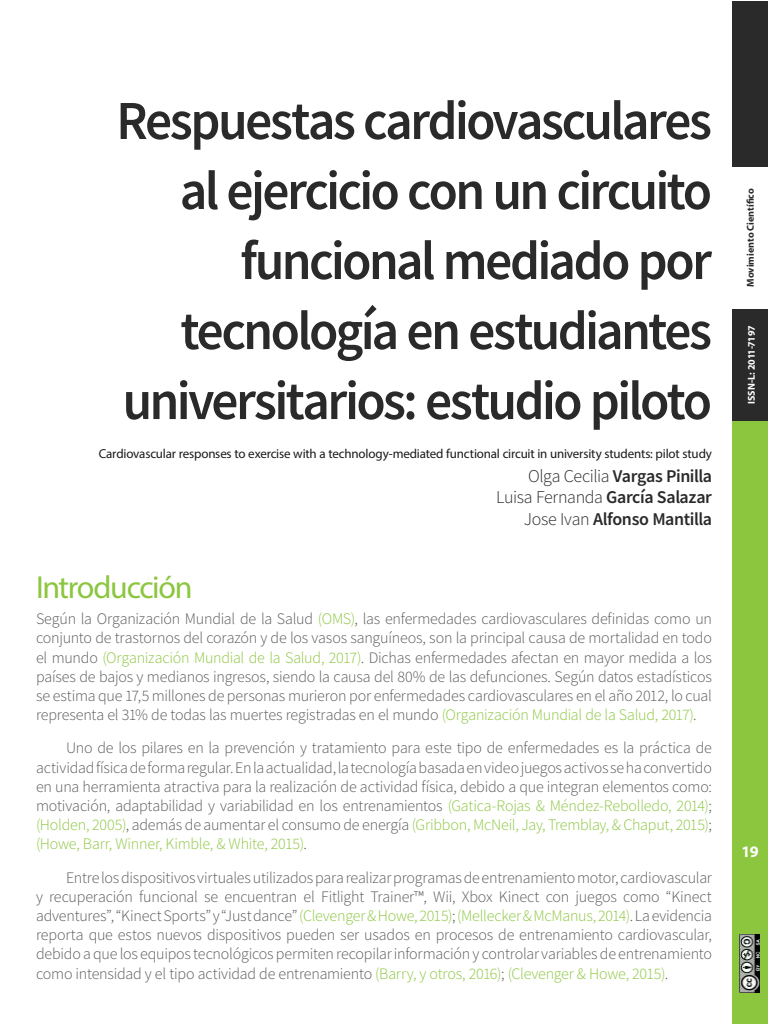
<style>
.page{position:relative;width:768px;height:1024px;background:#fff}
.page>*{position:absolute;margin:0;border:0;box-sizing:border-box;transform-origin:0 0}
.t1{font:55px/70px "Source Sans Variable";letter-spacing:-.015em;color:#2a2a2a;text-align:right}
.t2{font:32px "Myriad Pro";letter-spacing:-.04em;color:#8cc63f}
.t3{font:18px/21.6px "Source Sans Variable";letter-spacing:.005em;color:#2a2a2a;text-align:right}
.t4{font:16px/19.2px "Source Sans Variable";letter-spacing:-.01em;color:#5a5a5a;text-align:justify}
.t5{font:700 16px "Myriad Pro";color:#fff}
.t6{font:13px "Myriad Pro";letter-spacing:-.015em;color:#1a1a1a}
.t7{font:700 10px "Myriad Pro";color:#2a2a2a}
.t8{font:700 10px "Myriad Pro";letter-spacing:-.015em;color:#fff}
.s1{color:#8cc63f}
</style>
<div class="page">
<div style="left:732px;top:421px;width:36px;height:603px;background:#8cc63f"></div>
<div style="left:732px;top:1px;width:36px;height:166px;background:#2a2a2a"></div>
<div style="left:732px;top:309px;width:36px;height:112px;background:#2a2a2a"></div>
<img style="left:740px;top:935px;width:20px;height:58px">
<h1 class="t1" style="left:116px;top:86px;width:596px">Respuestas cardiovasculares al ejercicio con un circuito funcional mediado por tecnología en estudiantes universitarios: estudio piloto</h1>
<p class="t6" style="left:99px;top:446px;width:615px">Cardiovascular responses to exercise with a technology-mediated functional circuit in university students: pilot study</p>
<p class="t3" style="left:496px;top:465px;width:217px">Olga Cecilia Vargas Pinilla<br>Luisa Fernanda García Salazar<br>Jose Ivan Alfonso Mantilla</p>
<h2 class="t2" style="left:36px;top:567px;width:158px">Introducción</h2>
<p class="t4" style="left:36px;top:609px;width:677px">Según la Organización Mundial de la Salud <span class="s1">(OMS)</span>, las enfermedades cardiovasculares definidas como un conjunto de trastornos del corazón y de los vasos sanguíneos, son la principal causa de mortalidad en todo el mundo <span class="s1">(Organización Mundial de la Salud, 2017)</span>. Dichas enfermedades afectan en mayor medida a los países de bajos y medianos ingresos, siendo la causa del 80% de las defunciones. Según datos estadísticos se estima que 17,5 millones de personas murieron por enfermedades cardiovasculares en el año 2012, lo cual representa el 31% de todas las muertes registradas en el mundo <span class="s1">(Organización Mundial de la Salud, 2017)</span>.</p>
<p class="t4" style="left:36px;top:739px;width:677px;text-indent:30px">Uno de los pilares en la prevención y tratamiento para este tipo de enfermedades es la práctica de actividad física de forma regular. En la actualidad, la tecnología basada en video juegos activos se ha convertido en una herramienta atractiva para la realización de actividad física, debido a que integran elementos como: motivación, adaptabilidad y variabilidad en los entrenamientos <span class="s1">(Gatica-Rojas &amp; Méndez-Rebolledo, 2014)</span>; <span class="s1">(Holden, 2005)</span>, además de aumentar el consumo de energía <span class="s1">(Gribbon, McNeil, Jay, Tremblay, &amp; Chaput, 2015)</span>; <span class="s1">(Howe, Barr, Winner, Kimble, &amp; White, 2015)</span>.</p>
<p class="t4" style="left:36px;top:868px;width:677px;text-indent:30px">Entre los dispositivos virtuales utilizados para realizar programas de entrenamiento motor, cardiovascular y recuperación funcional se encuentran el Fitlight Trainer™, Wii, Xbox Kinect con juegos como “Kinect adventures”, “Kinect Sports” y “Just dance” <span class="s1">(Clevenger &amp; Howe, 2015)</span>; <span class="s1">(Mellecker &amp; McManus, 2014)</span>. La evidencia reporta que estos nuevos dispositivos pueden ser usados en procesos de entrenamiento cardiovascular, debido a que los equipos tecnológicos permiten recopilar información y controlar variables de entrenamiento como intensidad y el tipo actividad de entrenamiento <span class="s1">(Barry, y otros, 2016)</span>; <span class="s1">(Clevenger &amp; Howe, 2015)</span>.</p>
<p class="t7" style="left:744px;top:287px;width:100px;rotate:-90deg">Movimiento Científico</p>
<p class="t8" style="left:745px;top:404px;width:80px;rotate:-90deg">ISSN-L: 2011-7197</p>
<p class="t5" style="left:741px;top:841px;width:19px">19</p>
</div>
